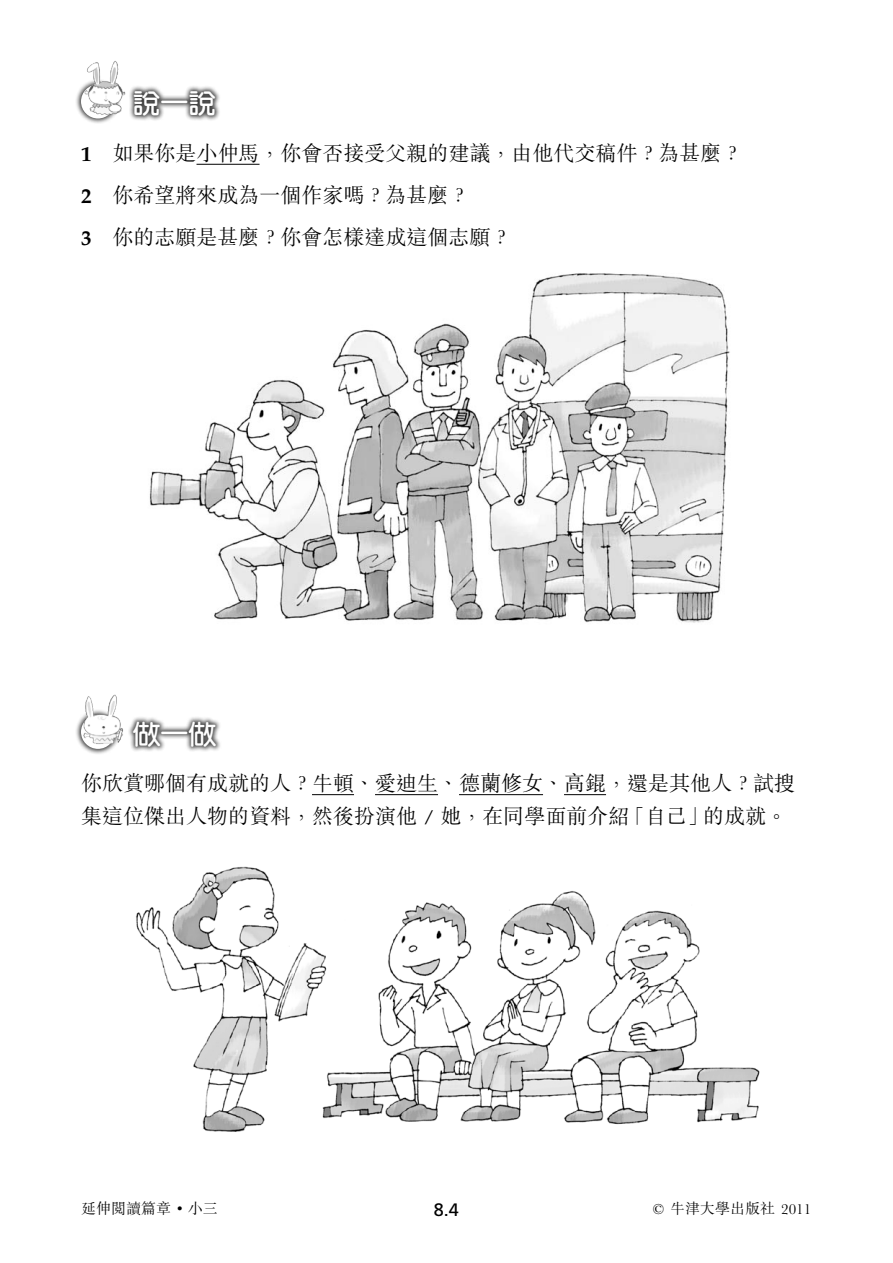
<style>
.page{position:relative;width:893px;height:1263px;background:#fff}
.page>*{position:absolute;margin:0;border:0;box-sizing:border-box;transform-origin:0 0}
.t1{font:600 28.5px "M Yuen HK";letter-spacing:-.025em;color:#fff}
.t2{font:300 21px/42px "OUP Sung HK";color:#000}
.t3{font:18px "Frutiger LT Std";color:#000}
.t4{font:300 15px "OUP Sung HK";color:#000}
.s1{font-family:"Palatino LT Std";font-weight:700}
.s2{font-size:12px}
</style>
<div class="page">
<hr style="left:196px;top:164px;width:64px;height:1px;background:#000">
<div style="left:74px;top:77px;width:84px;height:84px;background:#000;opacity:.75"></div>
<img style="left:82px;top:61px;width:46px;height:57px">
<div style="left:127px;top:84px;width:145px;height:74px;background:#000;opacity:.75"></div>
<hr style="left:312px;top:794px;width:42px;height:1px;background:#000">
<hr style="left:375px;top:794px;width:63px;height:1px;background:#000">
<hr style="left:459px;top:794px;width:84px;height:1px;background:#000">
<hr style="left:564px;top:794px;width:42px;height:1px;background:#000">
<div style="left:74px;top:708px;width:84px;height:83px;background:#000;opacity:.75"></div>
<img style="left:82px;top:694px;width:46px;height:55px">
<div style="left:126px;top:714px;width:146px;height:75px;background:#000;opacity:.75"></div>
<img style="left:149px;top:273px;width:581px;height:350px">
<img style="left:136px;top:866px;width:624px;height:266px">
<h1 class="t1" style="left:132px;top:84px;width:86px">說一說</h1>
<p class="t2" style="left:81px;top:131px;width:663px"><span class="s1">1</span> 如果你是小仲馬，你會否接受父親的建議，由他代交稿件？為甚麼？<br><span class="s1">2</span> 你希望將來成為一個作家嗎？為甚麼？<br><span class="s1">3</span> 你的志願是甚麼？你會怎樣達成這個志願？</p>
<h1 class="t1" style="left:132px;top:714px;width:86px">做一做</h1>
<p class="t2" style="left:81px;top:766px;width:715px;line-height:33px">你欣賞哪個有成就的人？牛頓、愛迪生、德蘭修女、高錕，還是其他人？試搜集這位傑出人物的資料，然後扮演他 / 她，在同學面前介紹「自己」的成就。</p>
<p class="t4" style="left:81px;top:1198px;width:138px">延伸閱讀篇章 <span class="s2">•</span> 小三</p>
<p class="t3" style="left:434px;top:1199px;width:27px">8.4</p>
<p class="t4" style="left:670px;top:1198px;width:143px">牛津大學出版社 2011</p>
</div>
